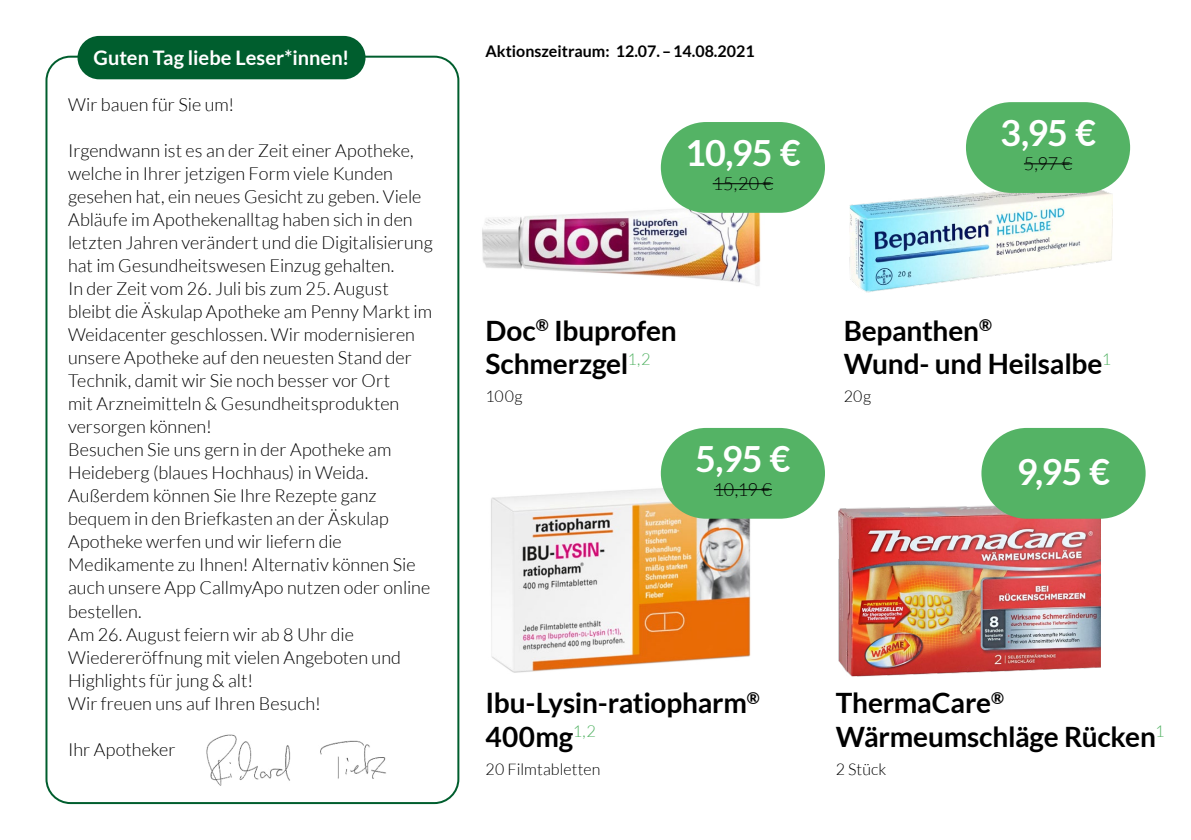
<style>
.page{position:relative;width:1191px;height:840px;background:#fff}
.page>*{position:absolute;margin:0;border:0;box-sizing:border-box;transform-origin:0 0}
.t1{font:700 36px "Lato";letter-spacing:-.025em;color:#fff}
.t2{font:700 28px/33.6px "Lato";letter-spacing:-.01em;color:#000}
.t3{font:700 20px "Lato";letter-spacing:.005em;color:#fff}
.t4{font:300 18px/23px "Lato";color:#000}
.t5{font:700 16px "Lato";color:#000}
.t6{font:300 16px "Lato";letter-spacing:.005em;color:#000}
</style>
<div class="page">
<img style="left:491px;top:470px;width:270px;height:203px">
<img style="left:849px;top:174px;width:263px;height:119px">
<img style="left:459px;top:179px;width:302px;height:128px">
<img style="left:838px;top:502px;width:262px;height:174px">
<div style="left:967px;top:103px;width:162px;height:89px;background:#54b365;border-radius:44px"></div>
<div style="left:966px;top:102px;width:164px;height:91px;border:2px solid #54b365;border-radius:44px"></div>
<hr style="left:1024px;top:163px;width:48px;height:1px;background:#000">
<div style="left:662px;top:123px;width:162px;height:89px;background:#54b365;border-radius:44px"></div>
<div style="left:661px;top:122px;width:164px;height:91px;border:2px solid #54b365;border-radius:44px"></div>
<hr style="left:712px;top:183px;width:61px;height:1px;background:#000">
<div style="left:982px;top:428px;width:162px;height:89px;background:#54b365;border-radius:44px"></div>
<div style="left:981px;top:427px;width:164px;height:91px;border:2px solid #54b365;border-radius:44px"></div>
<div style="left:662px;top:428px;width:162px;height:89px;background:#54b365;border-radius:44px"></div>
<div style="left:661px;top:427px;width:164px;height:91px;border:2px solid #54b365;border-radius:44px"></div>
<hr style="left:714px;top:489px;width:58px;height:1px;background:#000">
<div style="left:77px;top:36px;width:288px;height:43px;background:#005e2e;border-radius:22px"></div>
<img style="left:206px;top:734px;width:180px;height:51px">
<p class="t3" style="left:93px;top:46px;width:257px">Guten Tag liebe Leser*innen!</p>
<p class="t4" style="left:68px;top:93px;width:168px">Wir bauen für Sie um!</p>
<p class="t4" style="left:68px;top:139px;width:366px">Irgendwann ist es an der Zeit einer Apotheke, welche in Ihrer jetzigen Form viele Kunden gesehen hat, ein neues Gesicht zu geben. Viele Abläufe im Apothekenalltag haben sich in den letzten Jahren verändert und die Digitalisierung hat im Gesundheitswesen Einzug gehalten.<br>In der Zeit vom 26. Juli bis zum 25. August bleibt die Äskulap Apotheke am Penny Markt im Weidacenter geschlossen. Wir modernisieren unsere Apotheke auf den neuesten Stand der Technik, damit wir Sie noch besser vor Ort<br>mit Arzneimitteln &amp; Gesundheitsprodukten versorgen können!<br>Besuchen Sie uns gern in der Apotheke am Heideberg (blaues Hochhaus) in Weida.<br>Außerdem können Sie Ihre Rezepte ganz bequem in den Briefkasten an der Äskulap Apotheke werfen und wir liefern die Medikamente zu Ihnen! Alternativ können Sie auch unsere App CallmyApo nutzen oder online bestellen.<br>Am 26. August feiern wir ab 8 Uhr die Wiedereröffnung mit vielen Angeboten und Highlights für jung &amp; alt!<br>Wir freuen uns auf Ihren Besuch!</p>
<p class="t4" style="left:68px;top:737px;width:109px">Ihr Apotheker</p>
<p class="t5" style="left:485px;top:42px;width:270px">Aktionszeitraum: 12.07.–14.08.2021</p>
<h1 class="t1" style="left:685px;top:132px;width:117px">10,95 €</h1>
<p class="t4" style="left:712px;top:172px;width:62px">15,20 €</p>
<h1 class="t1" style="left:1000px;top:112px;width:97px">3,95 €</h1>
<p class="t4" style="left:1024px;top:152px;width:50px">5,97 €</p>
<h2 class="t2" style="left:485px;top:313px;width:193px">Doc<sup>®</sup> Ibuprofen<br>Schmerzgel<sup>1,2</sup></h2>
<p class="t6" style="left:485px;top:388px;width:39px">100g</p>
<h1 class="t1" style="left:695px;top:437px;width:97px">5,95 €</h1>
<p class="t4" style="left:714px;top:477px;width:60px">10,19 €</p>
<h2 class="t2" style="left:843px;top:313px;width:269px">Bepanthen<sup>®<br></sup>Wund- und Heilsalbe<sup>1</sup></h2>
<p class="t6" style="left:843px;top:388px;width:29px">20g</p>
<h1 class="t1" style="left:1017px;top:451px;width:95px">9,95 €</h1>
<h2 class="t2" style="left:485px;top:685px;width:276px">Ibu-Lysin-ratiopharm<sup>®<br></sup>400mg<sup>1,2</sup></h2>
<p class="t6" style="left:485px;top:759px;width:116px">20 Filmtabletten</p>
<h2 class="t2" style="left:835px;top:685px;width:330px">ThermaCare<sup>®<br></sup>Wärmeumschläge Rücken<sup>1</sup></h2>
<p class="t6" style="left:835px;top:759px;width:52px">2 Stück</p>
</div>
